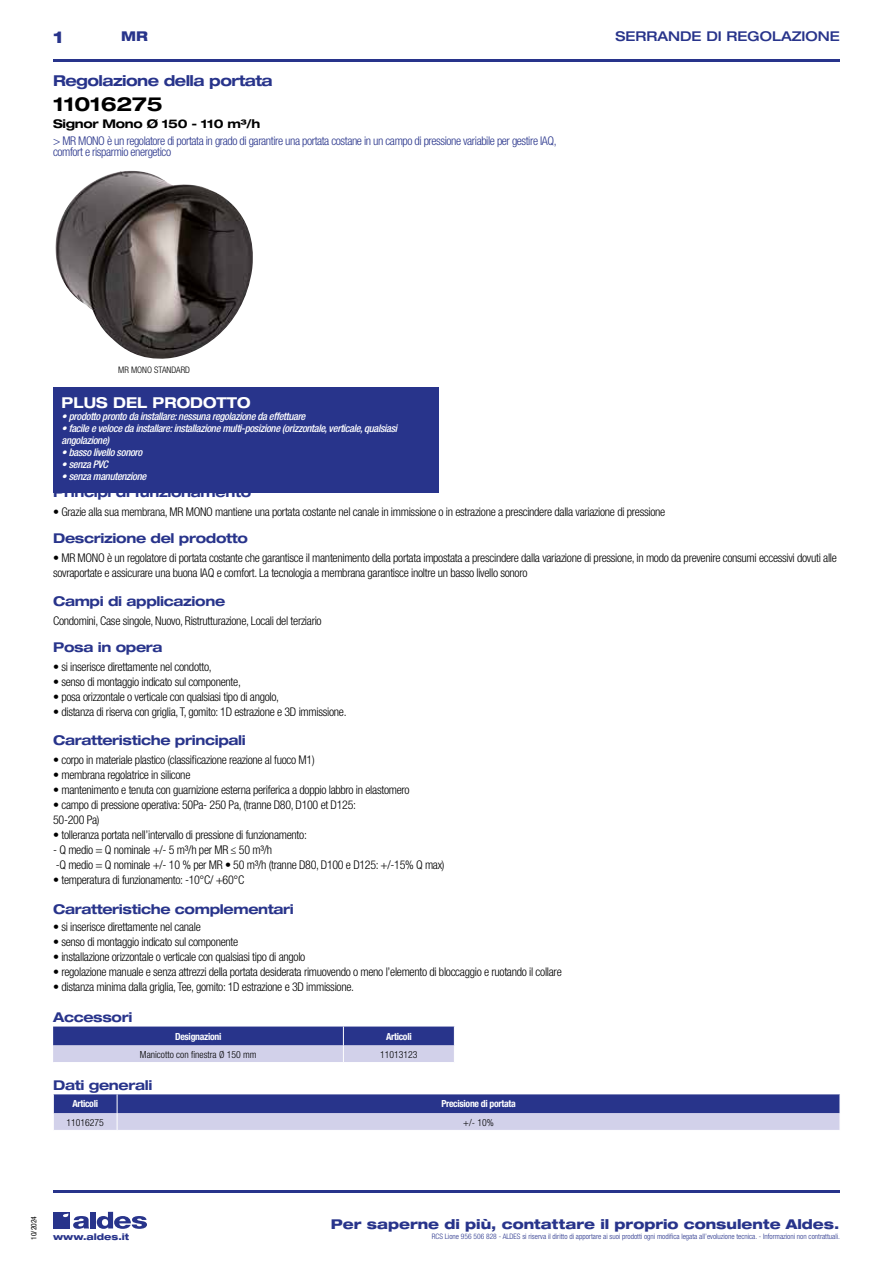
<style>
.page{position:relative;width:893px;height:1263px;background:#fff}
.page>*{position:absolute;margin:0;border:0;box-sizing:border-box;transform-origin:0 0}
.t1{font:700 expanded 19.5px "Helvetica Neue LT Std";letter-spacing:-.01em;color:#000}
.t2{font:800 expanded 16.5px "Helvetica Neue LT Std";color:#28348b}
.t3{font:700 expanded 15px "Helvetica Neue LT Std";letter-spacing:-.035em;color:#28348b}
.t4{font:700 expanded 15px "Helvetica Neue LT Std";color:#fff;scale:.95 1}
.t5{font:700 expanded 13.5px "Helvetica Neue LT Std";letter-spacing:-.025em;color:#28348b}
.t6{font:800 expanded 13.5px "Helvetica Neue LT Std";color:#28348b}
.t7{font:500 expanded 13.5px "Helvetica Neue LT Std";color:#28348b}
.t8{font:800 expanded 13.5px "Helvetica Neue LT Std";color:#28348b;scale:.95 1}
.t9{font:300 condensed 12px/15px "Helvetica Neue LT Std";letter-spacing:-.025em;color:#000}
.t10{font:300 condensed 12px/10.5px "Helvetica Neue LT Std";letter-spacing:-.035em;color:#28348b}
.t11{font:700 expanded 12px "Helvetica Neue LT Std";letter-spacing:-.025em;color:#000}
.t12{font:italic 500 condensed 10.5px/12px "Helvetica Neue LT Std";letter-spacing:-.03em;color:#fff}
.t13{font:300 condensed 9.75px "Helvetica Neue";color:#000}
.t14{font:700 condensed 9.75px "Helvetica Neue LT Std";letter-spacing:-.03em;color:#fff}
.t15{font:300 condensed 9px "Helvetica Neue LT Std";color:#000}
.t16{font:800 expanded 9px "Helvetica Neue LT Std";color:#28348b}
.t17{font:300 condensed 7.5px "Helvetica Neue LT Std";color:#28348b}
.t18{font:condensed 7.5px "Helvetica Neue LT Std";color:#000}
</style>
<div class="page">
<div style="left:53px;top:1212px;width:17px;height:16px;background:#28348b"></div>
<div style="left:90px;top:1212px;width:6px;height:16px;background:#28348b"></div>
<svg style="left:97px;top:1212px;width:50px;height:17px"></svg>
<svg style="left:63px;top:1213px;width:26px;height:16px"></svg>
<hr style="left:53px;top:59px;width:787px;height:2px;background:#28348b">
<div style="left:53px;top:387px;width:386px;height:105px;background:#28348b"></div>
<img style="left:55px;top:171px;width:198px;height:188px">
<svg style="left:53px;top:1026px;width:402px;height:36px;background:#7a80b9"></svg>
<hr style="left:53px;top:1190px;width:787px;height:2px;background:#28348b">
<svg style="left:53px;top:1094px;width:787px;height:36px;background:#7a80b9"></svg>
<h2 class="t2" style="left:53px;top:26px;width:12px">1</h2>
<p class="t8" style="left:121px;top:28px;width:30px">MR</p>
<p class="t7" style="left:615px;top:28px;width:226px">SERRANDE DI REGOLAZIONE</p>
<p class="t3" style="left:53px;top:71px;width:221px">Regolazione della portata</p>
<h1 class="t1" style="left:53px;top:92px;width:111px">11016275</h1>
<p class="t11" style="left:53px;top:116px;width:209px">Signor Mono Ø 150 - 110 m³/h</p>
<p class="t10" style="left:53px;top:136px;width:505px">&gt; MR MONO è un regolatore di portata in grado di garantire una portata costane in un campo di pressione variabile per gestire IAQ, comfort e risparmio energetico</p>
<p class="t15" style="left:118px;top:365px;width:73px">MR MONO STANDARD</p>
<p class="t4" style="left:62px;top:393px;width:200px">PLUS DEL PRODOTTO</p>
<p class="t12" style="left:62px;top:410px;width:245px">• prodotto pronto da installare: nessuna regolazione da effettuare</p>
<p class="t12" style="left:62px;top:422px;width:337px">• facile e veloce da installare: installazione multi-posizione (orizzontale, verticale, qualsiasi angolazione)</p>
<p class="t12" style="left:62px;top:446px;width:82px">• basso livello sonoro</p>
<p class="t12" style="left:62px;top:458px;width:48px">• senza PVC</p>
<p class="t12" style="left:62px;top:470px;width:86px">• senza manutenzione</p>
<p class="t5" style="left:53px;top:484px;width:200px">Principi di funzionamento</p>
<p class="t5" style="left:53px;top:530px;width:196px">Descrizione del prodotto</p>
<p class="t9" style="left:53px;top:505px;width:614px">• Grazie alla sua membrana, MR MONO mantiene una portata costante nel canale in immissione o in estrazione a prescindere dalla variazione di pressione</p>
<p class="t9" style="left:53px;top:551px;width:785px">• MR MONO è un regolatore di portata costante che garantisce il mantenimento della portata impostata a prescindere dalla variazione di pressione, in modo da prevenire consumi eccessivi dovuti alle sovraportate e assicurare una buona IAQ e comfort. La tecnologia a membrana garantisce inoltre un basso livello sonoro</p>
<p class="t9" style="left:53px;top:613px;width:270px">Condomini, Case singole, Nuovo, Ristrutturazione, Locali del terziario</p>
<p class="t9" style="left:53px;top:659px;width:160px">• si inserisce direttamente nel condotto,</p>
<p class="t9" style="left:53px;top:674px;width:189px">• senso di montaggio indicato sul componente,</p>
<p class="t9" style="left:53px;top:689px;width:228px">• posa orizzontale o verticale con qualsiasi tipo di angolo,</p>
<p class="t9" style="left:53px;top:704px;width:295px">• distanza di riserva con griglia, T, gomito: 1D estrazione e 3D immissione.</p>
<p class="t5" style="left:53px;top:731px;width:194px">Caratteristiche principali</p>
<p class="t5" style="left:53px;top:593px;width:174px">Campi di applicazione</p>
<p class="t5" style="left:53px;top:639px;width:111px">Posa in opera</p>
<p class="t9" style="left:53px;top:752px;width:263px">• corpo in materiale plastico (classificazione reazione al fuoco M1)</p>
<p class="t9" style="left:53px;top:767px;width:139px">• membrana regolatrice in silicone</p>
<p class="t9" style="left:53px;top:782px;width:358px">• mantenimento e tenuta con guarnizione esterna periferica a doppio labbro in elastomero</p>
<p class="t9" style="left:53px;top:797px;width:304px">• campo di pressione operativa: 50Pa- 250 Pa, (tranne D80, D100 et D125:<br>50-200 Pa)</p>
<p class="t9" style="left:53px;top:827px;width:255px">• tolleranza portata nell’intervallo di pressione di funzionamento:</p>
<p class="t9" style="left:53px;top:842px;width:393px">- Q medio = Q nominale +/- 5 m³/h per MR ≤ 50 m³/h<br>-Q medio = Q nominale +/- 10 % per MR • 50 m³/h (tranne D80, D100 e D125: +/-15% Q max)</p>
<p class="t9" style="left:53px;top:872px;width:193px">• temperatura di funzionamento: -10°C/ +60°C</p>
<p class="t9" style="left:53px;top:919px;width:149px">• si inserisce direttamente nel canale</p>
<p class="t9" style="left:53px;top:934px;width:187px">• senso di montaggio indicato sul componente</p>
<p class="t9" style="left:53px;top:949px;width:254px">• installazione orizzontale o verticale con qualsiasi tipo di angolo</p>
<p class="t9" style="left:53px;top:964px;width:510px">• regolazione manuale e senza attrezzi della portata desiderata rimuovendo o meno l’elemento di bloccaggio e ruotando il collare</p>
<p class="t9" style="left:53px;top:979px;width:302px">• distanza minima dalla griglia, Tee, gomito: 1D estrazione e 3D immissione.</p>
<p class="t5" style="left:53px;top:1009px;width:81px">Accessori</p>
<p class="t14" style="left:175px;top:1030px;width:48px">Designazioni</p>
<p class="t14" style="left:386px;top:1030px;width:27px">Articoli</p>
<p class="t13" style="left:140px;top:1049px;width:118px">Manicotto con finestra Ø 150 mm</p>
<p class="t13" style="left:380px;top:1049px;width:39px">11013123</p>
<p class="t5" style="left:53px;top:1076px;width:101px">Dati generali</p>
<p class="t14" style="left:72px;top:1098px;width:27px">Articoli</p>
<p class="t14" style="left:441px;top:1098px;width:76px">Precisione di portata</p>
<p class="t13" style="left:66px;top:1116px;width:39px">11016275</p>
<p class="t13" style="left:463px;top:1116px;width:32px">+/- 10%</p>
<p class="t5" style="left:53px;top:901px;width:242px">Caratteristiche complementari</p>
<p class="t18" style="left:29px;top:1240px;width:25px;rotate:-90deg">10/2024</p>
<p class="t6" style="left:331px;top:1215px;width:510px">Per saperne di più, contattare il proprio consulente Aldes.</p>
<p class="t16" style="left:53px;top:1231px;width:78px">www.aldes.it</p>
<p class="t17" style="left:432px;top:1232px;width:410px">RCS Lione 956 506 828 - ALDES si riserva il diritto di apportare ai suoi prodotti ogni modifica legata all’evoluzione tecnica. - Informazioni non contrattuali.</p>
</div>
